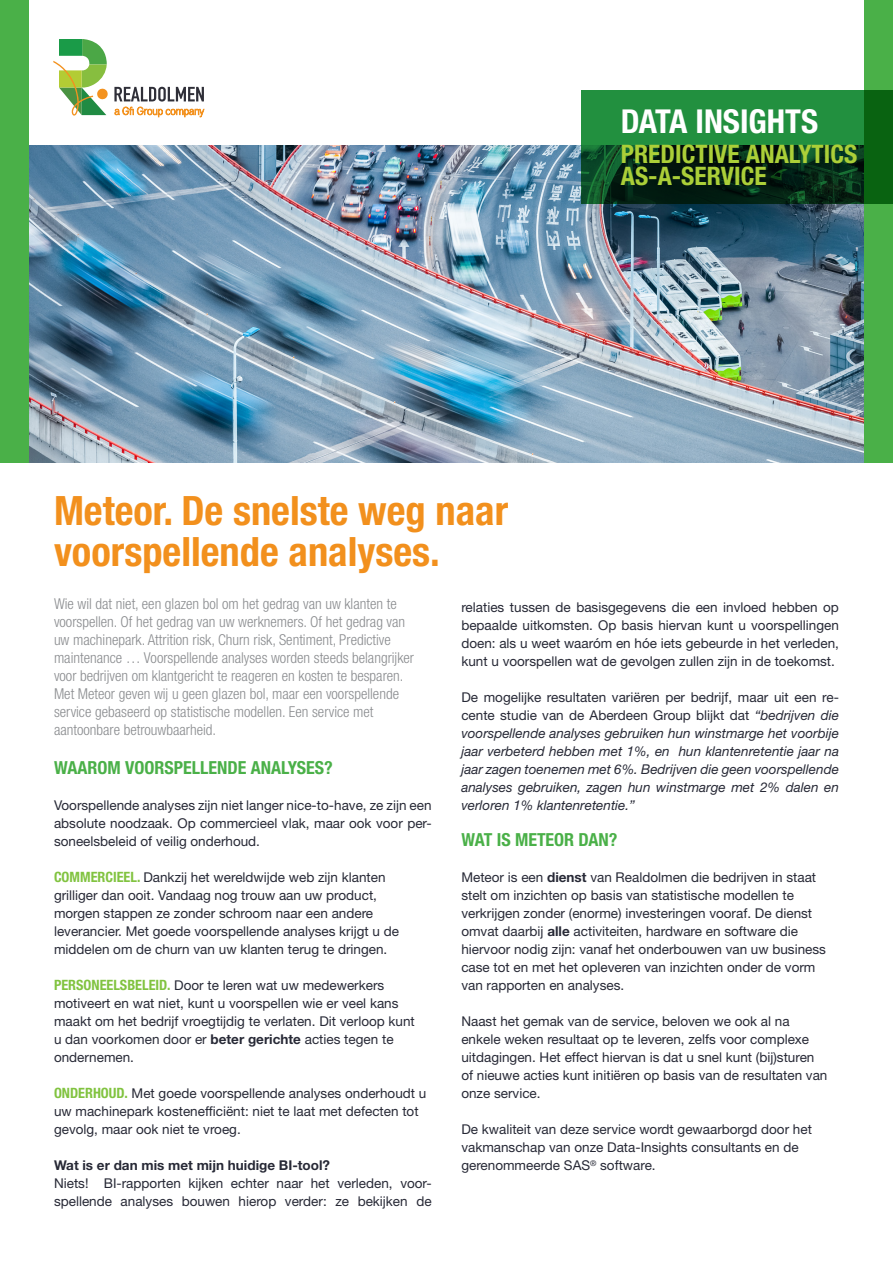
<style>
.page{position:relative;width:893px;height:1263px;background:#fff}
.page>*{position:absolute;margin:0;border:0;box-sizing:border-box;transform-origin:0 0}
.t1{font:700 condensed 40.5px/40.5px "Helvetica Neue LT Std";color:#f2901d}
.Special_title{font:700 condensed 33px "Helvetica Neue LT Std";color:#fff}
.Special_title-2{font:700 condensed 25.5px/22.5px "Helvetica Neue LT Std";color:#abcf38}
.Title_earlGrey{font:700 condensed 18px "Helvetica Neue LT Std";color:#4ab048}
.t2{font:300 condensed 15px/18px "Helvetica Neue LT Std";color:#8a8c8f}
.Title_earlGrey-2{font:13.5px/18px "Helvetica Neue LT Std";color:#272936}
.t3{font:italic 13.5px/18px "Helvetica Neue LT Std";color:#272936;text-align:justify}
.t4{font:700 13.5px "Helvetica Neue LT Std";color:#272936}
.s1{font-weight:700;font-stretch:condensed;font-size:14.25px;color:#81c340}
.s2{font-weight:700}
.s3{font-style:normal}
</style>
<div class="page">
<div style="left:0;top:0;width:893px;height:463px;background:#4ab048"></div>
<div style="left:29px;top:0;width:835px;height:463px;background:#fff"></div>
<svg style="left:114px;top:87px;width:90px;height:30px"></svg>
<svg style="left:53px;top:39px;width:55px;height:77px"></svg>
<img style="left:29px;top:145px;width:835px;height:318px">
<svg style="left:581px;top:90px;width:312px;height:114px;background:#125b28"></svg>
<p class="Special_title" style="left:621px;top:101px;width:199px">DATA INSIGHTS</p>
<p class="Special_title-2" style="left:621px;top:142px;width:238px">PREDICTIVE ANALYTICS<br>AS-A-SERVICE</p>
<p class="t1" style="left:54px;top:490px;width:456px">Meteor. De snelste weg naar voorspellende analyses.</p>
<p class="t2" style="left:54px;top:595px;width:362px">Wie wil dat niet, een glazen bol om het gedrag van uw klanten te voorspellen. Of het gedrag van uw werknemers. Of het gedrag van uw machinepark. Attrition risk, Churn risk, Sentiment, Predictive maintenance … Voorspellende analyses worden steeds belangrijker voor bedrijven om klantgericht te reageren en kosten te besparen.<br>Met Meteor geven wij u geen glazen bol, maar een voorspellende service gebaseerd op statistische modellen. Een service met aantoonbare betrouwbaarheid.</p>
<p class="Title_earlGrey" style="left:54px;top:757px;width:280px">WAAROM VOORSPELLENDE ANALYSES?</p>
<p class="Title_earlGrey-2" style="left:54px;top:796px;width:379px;text-align:justify">Voorspellende analyses zijn niet langer nice-to-have, ze zijn een absolute noodzaak. Op commercieel vlak, maar ook voor per&shy;soneelsbeleid of veilig onderhoud.</p>
<p class="Title_earlGrey-2" style="left:54px;top:868px;width:347px"><span class="s1">COMMERCIEEL.</span> Dankzij het wereldwijde web zijn klanten grilliger dan ooit. Vandaag nog trouw aan uw product, morgen stappen ze zonder schroom naar een andere leverancier. Met goede voorspellende analyses krijgt u de middelen om de churn van uw klanten terug te dringen.</p>
<p class="Title_earlGrey-2" style="left:54px;top:976px;width:362px"><span class="s1">PERSONEELSBELEID.</span> Door te leren wat uw medewerkers motiveert en wat niet, kunt u voorspellen wie er veel kans maakt om het bedrijf vroegtijdig te verlaten. Dit verloop kunt u dan voorkomen door er <span class="s2">beter gerichte</span> acties tegen te ondernemen.</p>
<p class="Title_earlGrey-2" style="left:54px;top:1084px;width:374px"><span class="s1">ONDERHOUD.</span> Met goede voorspellende analyses onderhoudt u uw machinepark kostenefficiënt: niet te laat met defecten tot gevolg, maar ook niet te vroeg.</p>
<p class="t4" style="left:54px;top:1157px;width:278px">Wat is er dan mis met mijn huidige BI-tool?</p>
<p class="Title_earlGrey-2" style="left:54px;top:1174px;width:379px">Niets! BI-rapporten kijken echter naar het verleden, voor&shy;spellende analyses bouwen hierop verder: ze bekijken de</p>
<p class="Title_earlGrey-2" style="left:461px;top:598px;width:379px;text-align:justify">relaties tussen de basisgegevens die een invloed hebben op bepaalde uitkomsten. Op basis hiervan kunt u voorspellingen doen: als u weet waaróm en hóe iets gebeurde in het verleden, kunt u voorspellen wat de gevolgen zullen zijn in de toekomst.</p>
<p class="t3" style="left:461px;top:688px;width:379px"><span class="s3">De mogelijke resultaten variëren per bedrijf, maar uit een re&shy;cente studie van de Aberdeen Group blijkt dat</span> “bedrijven die voorspellende analyses gebruiken hun winstmarge het voorbije jaar verbeterd hebben met 1%, en hun klantenretentie jaar na jaar zagen toenemen met 6%. Bedrijven die geen voorspellende analyses gebruiken, zagen hun winstmarge met 2% dalen en verloren 1% klantenretentie.”</p>
<p class="Title_earlGrey" style="left:461px;top:829px;width:157px">WAT IS METEOR DAN?</p>
<p class="Title_earlGrey-2" style="left:461px;top:868px;width:366px">Meteor is een <span class="s2">dienst</span> van Realdolmen die bedrijven in staat stelt om inzichten op basis van statistische modellen te verkrijgen zonder (enorme) investeringen vooraf. De dienst omvat daarbij <span class="s2">alle</span> activiteiten, hardware en software die hiervoor nodig zijn: vanaf het onderbouwen van uw business case tot en met het opleveren van inzichten onder de vorm van rapporten en analyses.</p>
<p class="Title_earlGrey-2" style="left:461px;top:1012px;width:368px">Naast het gemak van de service, beloven we ook al na enkele weken resultaat op te leveren, zelfs voor complexe uitdagingen. Het effect hiervan is dat u snel kunt (bij)sturen of nieuwe acties kunt initiëren op basis van de resultaten van onze service.</p>
<p class="Title_earlGrey-2" style="left:461px;top:1120px;width:352px">De kwaliteit van deze service wordt gewaarborgd door het vakmanschap van onze Data-Insights consultants en de gerenommeerde SAS<sup>®</sup> software.</p>
</div>
